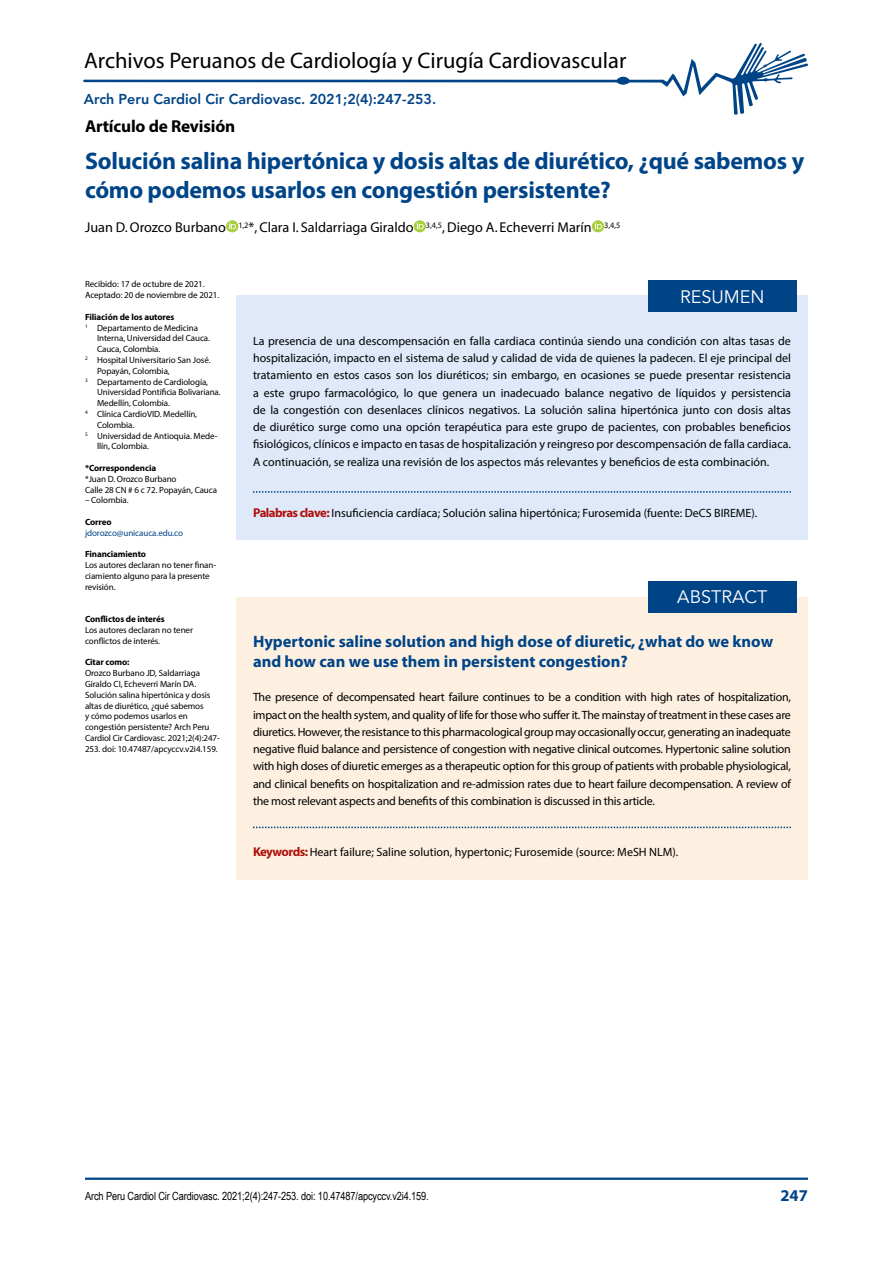
<style>
.page{position:relative;width:893px;height:1263px;background:#fff}
.page>*{position:absolute;margin:0;border:0;box-sizing:border-box;transform-origin:0 0}
.t1{font:700 24px/28.8px "Myriad Pro";letter-spacing:-.01em;color:#048}
.t2{font:22.5px "Myriad Pro";color:#000}
.t3{font:18px "Avenir LT Std";color:#fff}
.t4{font:700 17.25px "Myriad Pro";letter-spacing:-.01em;color:#000}
.t5{font:700 16.5px/19.8px "Myriad";color:#048}
.t6{font:700 16.5px "Myriad Pro";color:#048}
.t7{font:14.25px "Myriad";color:#000}
.t8{font:800 14.25px "Avenir LT Std";color:#048}
.t9{font:12px/17.2px "Myriad Pro";color:#000;text-align:justify}
.t10{font:11.25px "Arial Narrow";letter-spacing:-.01em;color:#000}
.t11{font:9px/10.8px "Myriad Pro";letter-spacing:-.01em;color:#000}
.t12{font:700 9px "Myriad Pro";letter-spacing:-.01em;color:#000}
.t13{font:9px "Myriad Pro";letter-spacing:-.01em;color:#048}
.s1{font-weight:700;font-size:12.75px;color:#ae0f0a}
</style>
<div class="page">
<hr style="left:85px;top:1177px;width:723px;height:3px;background:#048">
<svg style="left:83px;top:43px;width:725px;height:72px"></svg>
<div style="left:236px;top:296px;width:572px;height:244px;background:#dfe9fa"></div>
<div style="left:648px;top:281px;width:148px;height:31px;background:#048"></div>
<div style="left:236px;top:597px;width:572px;height:282px;background:#fdf0e1"></div>
<div style="left:648px;top:581px;width:149px;height:32px;background:#048"></div>
<svg style="left:253px;top:491px;width:538px;height:2px"></svg>
<svg style="left:253px;top:827px;width:538px;height:1px"></svg>
<svg style="left:226px;top:220px;width:13px;height:12px"></svg>
<svg style="left:413px;top:220px;width:13px;height:12px"></svg>
<svg style="left:591px;top:220px;width:13px;height:12px"></svg>
<h2 class="t2" style="left:84px;top:47px;width:544px">Archivos Peruanos de Cardiología y Cirugía Cardiovascular</h2>
<p class="t8" style="left:84px;top:91px;width:354px">Arch Peru Cardiol Cir Cardiovasc. 2021;2(4):247-253.</p>
<h3 class="t4" style="left:85px;top:115px;width:152px">Artículo de Revisión</h3>
<h1 class="t1" style="left:85px;top:146px;width:721px">Solución salina hipertónica y dosis altas de diurético, ¿qué sabemos y cómo podemos usarlos en congestión persistente?</h1>
<p class="t7" style="left:85px;top:220px;width:537px">Juan D. Orozco Burbano <sup>1,2</sup>*, Clara I. Saldarriaga Giraldo <sup>3,4,5</sup>, Diego A. Echeverri Marín <sup>3,4,5</sup></p>
<p class="t11" style="left:85px;top:279px;width:136px">Recibido: 17 de octubre de 2021.<br>Aceptado: 20 de noviembre de 2021.</p>
<p class="t12" style="left:85px;top:311px;width:91px">Filiación de los autores</p>
<p class="t11" style="left:85px;top:322px;width:115px"><sup>1</sup> Departamento de Medicina</p>
<p class="t11" style="left:97px;top:333px;width:115px">Interna, Universidad del Cauca.</p>
<p class="t11" style="left:97px;top:344px;width:65px">Cauca, Colombia.</p>
<p class="t11" style="left:85px;top:354px;width:127px"><sup>2</sup> Hospital Universitario San José.</p>
<p class="t11" style="left:97px;top:365px;width:74px">Popayán, Colombia,</p>
<p class="t11" style="left:85px;top:376px;width:125px"><sup>3</sup> Departamento de Cardiología,</p>
<p class="t11" style="left:97px;top:387px;width:125px">Universidad Pontificia Bolivariana.</p>
<p class="t11" style="left:97px;top:398px;width:74px">Medellín, Colombia.</p>
<p class="t11" style="left:85px;top:408px;width:114px"><sup>4</sup> Clínica CardioVID. Medellín,</p>
<p class="t11" style="left:97px;top:419px;width:39px">Colombia.</p>
<p class="t11" style="left:85px;top:430px;width:134px"><sup>5</sup> Universidad de Antioquia. Mede-</p>
<p class="t11" style="left:97px;top:441px;width:53px">llín, Colombia.</p>
<p class="t12" style="left:85px;top:462px;width:73px">*Correspondencia</p>
<p class="t11" style="left:85px;top:473px;width:134px">*Juan D. Orozco Burbano<br>Calle 28 CN # 6 c 72. Popayán, Cauca</p>
<p class="t11" style="left:85px;top:495px;width:45px">– Colombia.</p>
<p class="t12" style="left:85px;top:516px;width:28px">Correo</p>
<p class="t13" style="left:85px;top:527px;width:100px">jdorozco@unicauca.edu.co</p>
<p class="t12" style="left:85px;top:548px;width:63px">Financiamiento</p>
<p class="t11" style="left:85px;top:560px;width:133px">Los autores declaran no tener finan&shy;ciamiento alguno para la presente revisión.</p>
<p class="t12" style="left:85px;top:613px;width:81px">Conflictos de interés</p>
<p class="t11" style="left:85px;top:624px;width:109px">Los autores declaran no tener conflictos de interés.</p>
<p class="t12" style="left:85px;top:656px;width:46px">Citar como:</p>
<p class="t11" style="left:85px;top:668px;width:136px">Orozco Burbano JD, Saldarriaga Giraldo CI, Echeverri Marín DA.<br>Solución salina hipertónica y dosis altas de diurético, ¿qué sabemos<br>y cómo podemos usarlos en congestión persistente? Arch Peru Cardiol Cir Cardiovasc. 2021;2(4):247- 253. doi: 10.47487/apcyccv.v2i4.159.</p>
<h3 class="t3" style="left:680px;top:286px;width:86px">RESUMEN</h3>
<p class="t9" style="left:253px;top:332px;width:539px">La presencia de una descompensación en falla cardiaca continúa siendo una condición con altas tasas de hospitalización, impacto en el sistema de salud y calidad de vida de quienes la padecen. El eje principal del tratamiento en estos casos son los diuréticos; sin embargo, en ocasiones se puede presentar resistencia a este grupo farmacológico, lo que genera un inadecuado balance negativo de líquidos y persistencia de la congestión con desenlaces clínicos negativos. La solución salina hipertónica junto con dosis altas de diurético surge como una opción terapéutica para este grupo de pacientes, con probables beneficios fisiológicos, clínicos e impacto en tasas de hospitalización y reingreso por descompensación de falla cardiaca.<br>A continuación, se realiza una revisión de los aspectos más relevantes y beneficios de esta combinación.</p>
<p class="t9" style="left:253px;top:504px;width:506px"><span class="s1">Palabras clave:</span> Insuficiencia cardíaca; Solución salina hipertónica; Furosemida (fuente: DeCS BIREME).</p>
<h3 class="t3" style="left:677px;top:587px;width:92px">ABSTRACT</h3>
<h3 class="t5" style="left:253px;top:632px;width:522px">Hypertonic saline solution and high dose of diuretic, ¿what do we know and how can we use them in persistent congestion?</h3>
<p class="t9" style="left:253px;top:688px;width:539px">The presence of decompensated heart failure continues to be a condition with high rates of hospitalization, impact on the health system, and quality of life for those who suffer it. The mainstay of treatment in these cases are diuretics. However, the resistance to this pharmacological group may occasionally occur, generating an inadequate negative fluid balance and persistence of congestion with negative clinical outcomes. Hypertonic saline solution with high doses of diuretic emerges as a therapeutic option for this group of patients with probable physiological, and clinical benefits on hospitalization and re-admission rates due to heart failure decompensation. A review of the most relevant aspects and benefits of this combination is discussed in this article.</p>
<p class="t9" style="left:253px;top:843px;width:427px"><span class="s1">Keywords:</span> Heart failure; Saline solution, hypertonic; Furosemide (source: MeSH NLM).</p>
<p class="t10" style="left:85px;top:1188px;width:345px">Arch Peru Cardiol Cir Cardiovasc. 2021;2(4):247-253. doi: 10.47487/apcyccv.v2i4.159.</p>
<h3 class="t6" style="left:780px;top:1184px;width:29px">247</h3>
</div>
